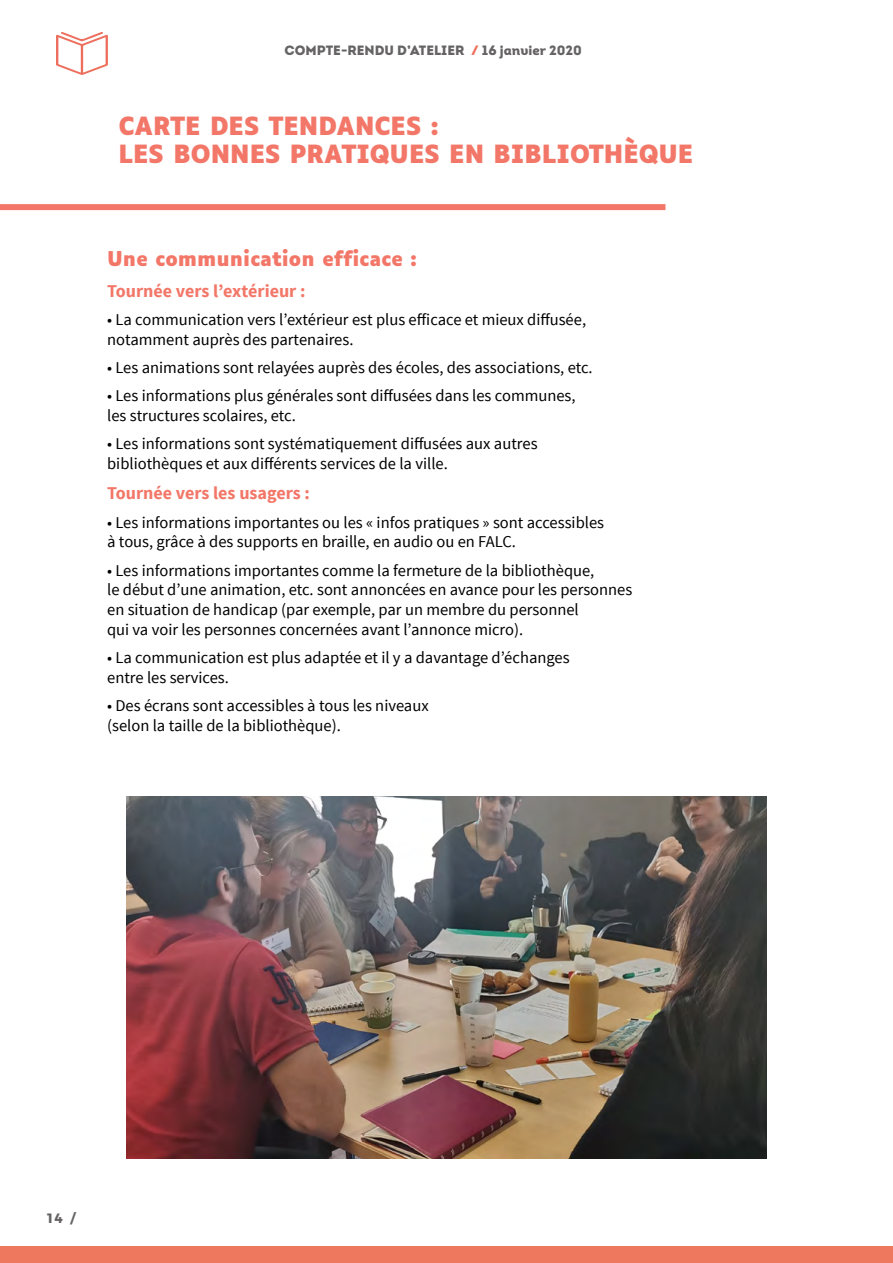
<style>
.page{position:relative;width:893px;height:1263px;background:#fff}
.page>*{position:absolute;margin:0;border:0;box-sizing:border-box;transform-origin:0 0}
.t1{font:700 24px/28.8px "Luciole";color:#f37768}
.t2{font:700 19.5px "Luciole";color:#f37768}
.t3{font:700 18px "Source Sans Pro";color:#f37768}
.t4{font:16.5px/19.8px "Source Sans Pro";color:#000}
.t5{font:13.5px "Intro Black Alt";color:#656364}
.t6{font:700 13.5px "Montserrat";color:#656364}
.s1{color:#ed6b59}
</style>
<div class="page">
<div style="left:0;top:1246px;width:893px;height:17px;background:#ed785e"></div>
<div style="left:0;top:204px;width:665px;height:6px;background:#f37768"></div>
<svg style="left:56px;top:32px;width:52px;height:43px"></svg>
<img style="left:126px;top:797px;width:641px;height:361px">
<p class="t5" style="left:285px;top:41px;width:299px">COMPTE-RENDU D’ATELIER <span class="s1">/</span> 16 janvier 2020</p>
<h1 class="t1" style="left:118px;top:112px;width:576px">CARTE DES TENDANCES :<br>LES BONNES PRATIQUES EN BIBLIOTHÈQUE</h1>
<p class="t2" style="left:107px;top:248px;width:311px">Une communication efficace :</p>
<p class="t3" style="left:107px;top:279px;width:200px">Tournée vers l’extérieur :</p>
<p class="t4" style="left:107px;top:310px;width:480px">• La communication vers l’extérieur est plus efficace et mieux diffusée, notamment auprès des partenaires.</p>
<p class="t4" style="left:107px;top:358px;width:487px">• Les animations sont relayées auprès des écoles, des associations, etc.</p>
<p class="t4" style="left:107px;top:386px;width:470px">• Les informations plus générales sont diffusées dans les communes, les structures scolaires, etc.</p>
<p class="t4" style="left:107px;top:434px;width:432px">• Les informations sont systématiquement diffusées aux autres bibliothèques et aux différents services de la ville.</p>
<p class="t3" style="left:107px;top:482px;width:204px">Tournée vers les usagers :</p>
<p class="t4" style="left:107px;top:512px;width:498px">• Les informations importantes ou les « infos pratiques » sont accessibles à tous, grâce à des supports en braille, en audio ou en FALC.</p>
<p class="t4" style="left:107px;top:560px;width:527px">• Les informations importantes comme la fermeture de la bibliothèque,<br>le début d’une animation, etc. sont annoncées en avance pour les personnes en situation de handicap (par exemple, par un membre du personnel<br>qui va voir les personnes concernées avant l’annonce micro).</p>
<p class="t4" style="left:107px;top:648px;width:464px">• La communication est plus adaptée et il y a davantage d’échanges entre les services.</p>
<p class="t4" style="left:107px;top:696px;width:323px">• Des écrans sont accessibles à tous les niveaux (selon la taille de la bibliothèque).</p>
<p class="t6" style="left:47px;top:1207px;width:30px">14 /</p>
</div>
